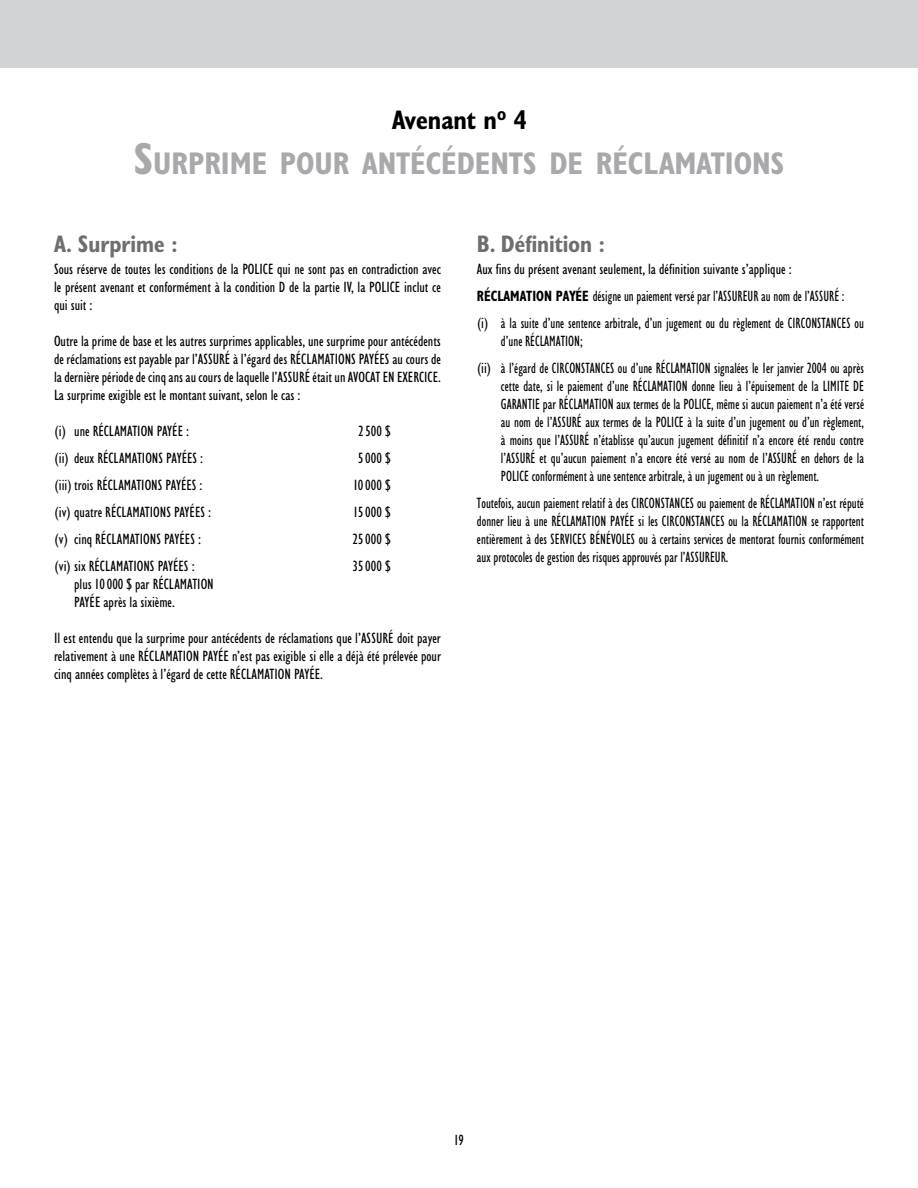
<style>
.page{position:relative;width:918px;height:1188px;background:#fff}
.page>*{position:absolute;margin:0;border:0;box-sizing:border-box;transform-origin:0 0}
.H1_Grey{font:700 condensed 31.5px "Humanist 521 BT";color:#a7a9ac}
.H1_Part__new_section{font:700 condensed 27px "Humanist 521 BT";color:#000}
.H2_A__Grey{font:700 condensed 24px "Humanist 521 BT";color:#6d6e71}
.Body_Text{font:condensed 15px/18px "Humanist 521 BT";color:#000;text-align:justify}
.L1_-__i{font:condensed 15px/18px "Humanist 521 BT";color:#000;text-align:justify}
.L1_-_Bullet_Intro__n{font:condensed 15px/18px "Humanist 521 BT";color:#000;text-align:justify;scale:.9 1}
.Body_Text_with_tabs{font:condensed 15px/18px "Humanist 521 BT";color:#000}
.L1_-__i___new_sectio{font:condensed 15px/18px "Humanist 521 BT";color:#000}
.L1_-_Bullet_Intro__n-2{font:condensed 15px "Humanist 521 BT";color:#000}
.s1{font-size:45px}
.s2{font-weight:700}
</style>
<div class="page">
<div style="left:0;top:0;width:918px;height:67px;background:#d1d3d4"></div>
<p class="H1_Part__new_section" style="left:392px;top:103px;width:136px">Avenant n<sup>o</sup> 4</p>
<h1 class="H1_Grey" style="left:134px;top:143px;width:652px"><span class="s1">S</span>URPRIME POUR ANTÉCÉDENTS DE RÉCLAMATIONS</h1>
<p class="H2_A__Grey" style="left:54px;top:229px;width:125px">A. Surprime :</p>
<p class="Body_Text" style="left:54px;top:260px;width:389px">Sous réserve de toutes les conditions de la POLICE qui ne sont pas en contradiction avec le présent avenant et conformément à la condition D de la partie IV, la POLICE inclut ce qui suit :</p>
<p class="Body_Text" style="left:54px;top:332px;width:389px">Outre la prime de base et les autres surprimes applicables, une surprime pour antécédents de réclamations est payable par l’ASSURÉ à l’égard des RÉCLAMATIONS PAYÉES au cours de la dernière période de cinq ans au cours de laquelle l’ASSURÉ était un AVOCAT EN EXERCICE.<br>La surprime exigible est le montant suivant, selon le cas :</p>
<p class="Body_Text_with_tabs" style="left:55px;top:422px;width:136px">(i) une RÉCLAMATION PAYÉE :</p>
<p class="Body_Text_with_tabs" style="left:358px;top:422px;width:34px">2500 $</p>
<p class="Body_Text_with_tabs" style="left:55px;top:449px;width:150px">(ii) deux RÉCLAMATIONS PAYÉES :</p>
<p class="Body_Text_with_tabs" style="left:358px;top:449px;width:34px">5000 $</p>
<p class="Body_Text_with_tabs" style="left:55px;top:476px;width:149px">(iii) trois RÉCLAMATIONS PAYÉES :</p>
<p class="Body_Text_with_tabs" style="left:353px;top:476px;width:39px">10000 $</p>
<p class="Body_Text_with_tabs" style="left:55px;top:503px;width:158px">(iv) quatre RÉCLAMATIONS PAYÉES :</p>
<p class="Body_Text_with_tabs" style="left:354px;top:503px;width:38px">15000 $</p>
<p class="Body_Text_with_tabs" style="left:55px;top:530px;width:148px">(v) cinq RÉCLAMATIONS PAYÉES :</p>
<p class="Body_Text_with_tabs" style="left:353px;top:530px;width:39px">25000 $</p>
<p class="Body_Text_with_tabs" style="left:55px;top:557px;width:142px">(vi) six RÉCLAMATIONS PAYÉES :</p>
<p class="Body_Text_with_tabs" style="left:353px;top:557px;width:39px">35000 $</p>
<p class="Body_Text_with_tabs" style="left:74px;top:575px;width:141px">plus 10000 $ par RÉCLAMATION<br>PAYÉE après la sixième.</p>
<p class="Body_Text" style="left:54px;top:629px;width:389px">Il est entendu que la surprime pour antécédents de réclamations que l’ASSURÉ doit payer relativement à une RÉCLAMATION PAYÉE n’est pas exigible si elle a déjà été prélevée pour cinq années complètes à l’égard de cette RÉCLAMATION PAYÉE.</p>
<p class="H2_A__Grey" style="left:477px;top:229px;width:130px">B. Définition :</p>
<p class="L1_-_Bullet_Intro__n-2" style="left:477px;top:260px;width:316px">Aux fins du présent avenant seulement, la définition suivante s’applique :</p>
<p class="L1_-_Bullet_Intro__n" style="left:477px;top:287px;width:410px"><span class="s2">RÉCLAMATION PAYÉE</span> désigne un paiement versé par l’ASSUREUR au nom de l’ASSURÉ :</p>
<p class="L1_-__i___new_sectio" style="left:501px;top:314px;width:365px;text-indent:-24px">(i) à la suite d’une sentence arbitrale, d’un jugement ou du règlement de CIRCONSTANCES ou d’une RÉCLAMATION;</p>
<p class="L1_-__i" style="left:501px;top:359px;width:365px;text-indent:-24px">(ii) à l’égard de CIRCONSTANCES ou d’une RÉCLAMATION signalées le 1er janvier 2004 ou après cette date, si le paiement d’une RÉCLAMATION donne lieu à l’épuisement de la LIMITE DE GARANTIE par RÉCLAMATION aux termes de la POLICE, même si aucun paiement n’a été versé au nom de l’ASSURÉ aux termes de la POLICE à la suite d’un jugement ou d’un règlement, à moins que l’ASSURÉ n’établisse qu’aucun jugement définitif n’a encore été rendu contre l’ASSURÉ et qu’aucun paiement n’a encore été versé au nom de l’ASSURÉ en dehors de la POLICE conformément à une sentence arbitrale, à un jugement ou à un règlement.</p>
<p class="L1_-_Bullet_Intro__n" style="left:477px;top:494px;width:432px">Toutefois, aucun paiement relatif à des CIRCONSTANCES ou paiement de RÉCLAMATION n’est réputé donner lieu à une RÉCLAMATION PAYÉE si les CIRCONSTANCES ou la RÉCLAMATION se rapportent entièrement à des SERVICES BÉNÉVOLES ou à certains services de mentorat fournis conformément aux protocoles de gestion des risques approuvés par l’ASSUREUR.</p>
<p class="L1_-__i" style="left:454px;top:1131px;width:11px">19</p>
</div>
